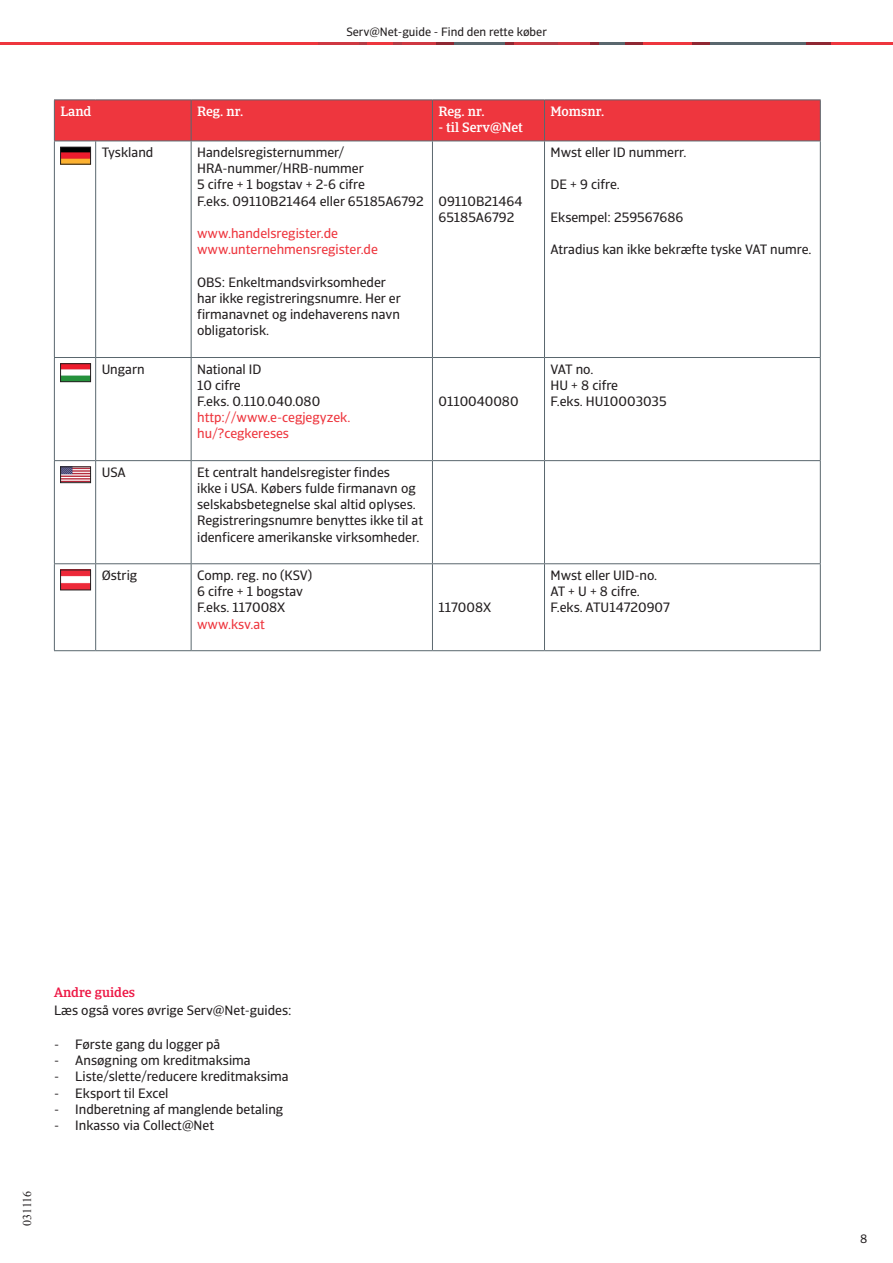
<style>
.page{position:relative;width:893px;height:1263px;background:#fff}
.page>*{position:absolute;margin:0;border:0;box-sizing:border-box;transform-origin:0 0}
.Brødtekst{font:13.5px/16.2px "Catalana Sans";color:#231f20}
.t1{font:13.5px/16.2px "Catalana Sans";color:#ee363e}
.t2{font:500 13.5px "Catalana";color:#fff}
.Brødtekst-2{font:500 13.5px "Catalana";color:#ed1845}
.t3{font:12.15px "Catalana Sans";color:#231f20}
.t4{font:12px "Catalana Sans";color:#231f20}
.t5{font:12px "Times New Roman";color:#231f20}
</style>
<div class="page">
<hr style="left:0;top:43px;width:318px;height:2px;background:#ee363e">
<svg style="left:359px;top:43px;width:8px;height:2px"></svg>
<hr style="left:367px;top:43px;width:26px;height:2px;background:#ee363e">
<hr style="left:642px;top:43px;width:51px;height:2px;background:#ee363e">
<hr style="left:831px;top:43px;width:62px;height:2px;background:#ee363e">
<hr style="left:318px;top:43px;width:41px;height:2px;background:#cf3842">
<hr style="left:402px;top:43px;width:34px;height:2px;background:#cf3842">
<hr style="left:514px;top:43px;width:26px;height:2px;background:#cf3842">
<hr style="left:557px;top:43px;width:33px;height:2px;background:#cf3842">
<svg style="left:436px;top:43px;width:18px;height:2px"></svg>
<svg style="left:540px;top:43px;width:17px;height:2px"></svg>
<svg style="left:625px;top:43px;width:17px;height:2px"></svg>
<hr style="left:805px;top:43px;width:26px;height:2px;background:#8f2733">
<svg style="left:693px;top:43px;width:17px;height:2px"></svg>
<svg style="left:393px;top:43px;width:9px;height:2px"></svg>
<hr style="left:454px;top:43px;width:52px;height:2px;background:#5a676e">
<hr style="left:710px;top:43px;width:95px;height:2px;background:#5a676e">
<svg style="left:506px;top:43px;width:8px;height:2px"></svg>
<hr style="left:599px;top:43px;width:26px;height:2px;background:#5a676e">
<svg style="left:590px;top:43px;width:9px;height:2px"></svg>
<div style="left:55px;top:100px;width:765px;height:41px;background:#ee363e"></div>
<hr style="left:54px;top:141px;width:1px;height:216px;background:#5a676e">
<hr style="left:95px;top:141px;width:1px;height:216px;background:#5a676e">
<hr style="left:191px;top:141px;width:1px;height:216px;background:#5a676e">
<hr style="left:432px;top:141px;width:1px;height:216px;background:#5a676e">
<hr style="left:544px;top:141px;width:1px;height:216px;background:#5a676e">
<hr style="left:820px;top:141px;width:1px;height:216px;background:#5a676e">
<hr style="left:54px;top:357px;width:42px;height:1px;background:#5a676e">
<hr style="left:54px;top:358px;width:1px;height:102px;background:#5a676e">
<hr style="left:96px;top:357px;width:95px;height:1px;background:#5a676e">
<hr style="left:95px;top:358px;width:1px;height:102px;background:#5a676e">
<hr style="left:191px;top:357px;width:241px;height:1px;background:#5a676e">
<hr style="left:191px;top:358px;width:1px;height:102px;background:#5a676e">
<hr style="left:432px;top:357px;width:112px;height:1px;background:#5a676e">
<hr style="left:432px;top:358px;width:1px;height:102px;background:#5a676e">
<hr style="left:544px;top:357px;width:277px;height:1px;background:#5a676e">
<hr style="left:544px;top:358px;width:1px;height:102px;background:#5a676e">
<hr style="left:820px;top:358px;width:1px;height:102px;background:#5a676e">
<hr style="left:54px;top:460px;width:42px;height:1px;background:#5a676e">
<hr style="left:54px;top:461px;width:1px;height:102px;background:#5a676e">
<hr style="left:96px;top:460px;width:95px;height:1px;background:#5a676e">
<hr style="left:95px;top:461px;width:1px;height:102px;background:#5a676e">
<hr style="left:191px;top:460px;width:241px;height:1px;background:#5a676e">
<hr style="left:191px;top:461px;width:1px;height:102px;background:#5a676e">
<hr style="left:432px;top:460px;width:112px;height:1px;background:#5a676e">
<hr style="left:432px;top:461px;width:1px;height:102px;background:#5a676e">
<hr style="left:544px;top:460px;width:277px;height:1px;background:#5a676e">
<hr style="left:544px;top:461px;width:1px;height:102px;background:#5a676e">
<hr style="left:820px;top:461px;width:1px;height:102px;background:#5a676e">
<hr style="left:54px;top:563px;width:42px;height:1px;background:#5a676e">
<hr style="left:54px;top:564px;width:1px;height:86px;background:#5a676e">
<hr style="left:96px;top:563px;width:95px;height:1px;background:#5a676e">
<hr style="left:95px;top:564px;width:1px;height:86px;background:#5a676e">
<hr style="left:191px;top:563px;width:241px;height:1px;background:#5a676e">
<hr style="left:191px;top:564px;width:1px;height:86px;background:#5a676e">
<hr style="left:432px;top:563px;width:112px;height:1px;background:#5a676e">
<hr style="left:432px;top:564px;width:1px;height:86px;background:#5a676e">
<hr style="left:544px;top:563px;width:277px;height:1px;background:#5a676e">
<hr style="left:544px;top:564px;width:1px;height:86px;background:#5a676e">
<hr style="left:820px;top:564px;width:1px;height:86px;background:#5a676e">
<hr style="left:54px;top:650px;width:42px;height:1px;background:#5a676e">
<hr style="left:96px;top:650px;width:95px;height:1px;background:#5a676e">
<hr style="left:191px;top:650px;width:241px;height:1px;background:#5a676e">
<hr style="left:432px;top:650px;width:112px;height:1px;background:#5a676e">
<hr style="left:544px;top:650px;width:277px;height:1px;background:#5a676e">
<hr style="left:54px;top:99px;width:42px;height:1px;background:#5a676e">
<hr style="left:54px;top:100px;width:1px;height:41px;background:#5a676e">
<hr style="left:96px;top:99px;width:95px;height:1px;background:#5a676e">
<hr style="left:191px;top:99px;width:241px;height:1px;background:#5a676e">
<hr style="left:191px;top:100px;width:1px;height:41px;background:#5a676e">
<hr style="left:432px;top:99px;width:112px;height:1px;background:#5a676e">
<hr style="left:432px;top:100px;width:1px;height:41px;background:#5a676e">
<hr style="left:544px;top:99px;width:277px;height:1px;background:#5a676e">
<hr style="left:544px;top:100px;width:1px;height:41px;background:#5a676e">
<hr style="left:820px;top:100px;width:1px;height:41px;background:#5a676e">
<hr style="left:54px;top:141px;width:42px;height:1px;background:#5a676e">
<hr style="left:96px;top:141px;width:95px;height:1px;background:#5a676e">
<hr style="left:191px;top:141px;width:241px;height:1px;background:#5a676e">
<hr style="left:432px;top:141px;width:112px;height:1px;background:#5a676e">
<hr style="left:544px;top:141px;width:277px;height:1px;background:#5a676e">
<img style="left:62px;top:149px;width:27px;height:13px">
<div style="left:60px;top:147px;width:31px;height:17px;border:1px solid #231f20"></div>
<img style="left:62px;top:365px;width:27px;height:15px">
<div style="left:60px;top:363px;width:31px;height:19px;border:1px solid #231f20"></div>
<img style="left:62px;top:469px;width:27px;height:12px">
<div style="left:60px;top:467px;width:31px;height:16px;border:1px solid #231f20"></div>
<img style="left:62px;top:572px;width:27px;height:16px">
<div style="left:60px;top:570px;width:31px;height:20px;border:1px solid #231f20"></div>
<p class="t4" style="left:346px;top:24px;width:202px">Serv@Net-guide - Find den rette køber</p>
<p class="t2" style="left:60px;top:103px;width:33px">Land</p>
<p class="t2" style="left:197px;top:103px;width:48px">Reg. nr.</p>
<p class="t2" style="left:438px;top:103px;width:48px">Reg. nr.</p>
<p class="t2" style="left:438px;top:119px;width:86px">- til Serv@Net</p>
<p class="Brødtekst" style="left:102px;top:144px;width:53px">Tyskland</p>
<p class="Brødtekst" style="left:197px;top:144px;width:149px">Handelsregisternummer/</p>
<p class="Brødtekst" style="left:197px;top:161px;width:168px">HRA-nummer/HRB-nummer</p>
<p class="Brødtekst" style="left:197px;top:177px;width:169px">5 cifre + 1 bogstav + 2-6 cifre</p>
<p class="Brødtekst" style="left:197px;top:193px;width:228px">F.eks. 09110B21464 eller 65185A6792</p>
<p class="t1" style="left:197px;top:225px;width:142px">www.handelsregister.de</p>
<p class="t1" style="left:197px;top:242px;width:182px">www.unternehmensregister.de</p>
<p class="Brødtekst" style="left:197px;top:274px;width:205px">OBS: Enkeltmandsvirksomheder har ikke registreringsnumre. Her er firmanavnet og indehaverens navn obligatorisk.</p>
<p class="Brødtekst" style="left:102px;top:361px;width:44px">Ungarn</p>
<p class="Brødtekst" style="left:197px;top:361px;width:66px">National ID</p>
<p class="Brødtekst" style="left:197px;top:377px;width:45px">10 cifre</p>
<p class="Brødtekst" style="left:197px;top:393px;width:125px">F.eks. 0.110.040.080</p>
<p class="t1" style="left:197px;top:410px;width:155px">http://www.e-cegjegyzek. hu/?cegkereses</p>
<p class="Brødtekst" style="left:102px;top:464px;width:26px">USA</p>
<p class="Brødtekst" style="left:197px;top:464px;width:228px">Et centralt handelsregister findes<br>ikke i USA. Købers fulde firmanavn og selskabsbetegnelse skal altid oplyses.<br>Registreringsnumre benyttes ikke til at idenficere amerikanske virksomheder.</p>
<p class="Brødtekst" style="left:102px;top:567px;width:37px">Østrig</p>
<p class="Brødtekst" style="left:197px;top:567px;width:117px">Comp. reg. no (KSV)</p>
<p class="Brødtekst" style="left:197px;top:583px;width:107px">6 cifre + 1 bogstav</p>
<p class="Brødtekst" style="left:197px;top:600px;width:90px">F.eks. 117008X</p>
<p class="t1" style="left:197px;top:616px;width:69px">www.ksv.at</p>
<p class="Brødtekst" style="left:438px;top:193px;width:86px">09110B21464</p>
<p class="Brødtekst" style="left:438px;top:209px;width:77px">65185A6792</p>
<p class="Brødtekst" style="left:438px;top:393px;width:82px">0110040080</p>
<p class="Brødtekst" style="left:438px;top:600px;width:54px">117008X</p>
<p class="t2" style="left:550px;top:103px;width:55px">Momsnr.</p>
<p class="Brødtekst" style="left:550px;top:144px;width:137px">Mwst eller ID nummerr.</p>
<p class="Brødtekst" style="left:550px;top:177px;width:71px">DE + 9 cifre.</p>
<p class="Brødtekst" style="left:550px;top:209px;width:134px">Eksempel: 259567686</p>
<p class="Brødtekst" style="left:550px;top:242px;width:263px">Atradius kan ikke bekræfte tyske VAT numre.</p>
<p class="Brødtekst" style="left:550px;top:361px;width:44px">VAT no.</p>
<p class="Brødtekst" style="left:550px;top:377px;width:69px">HU + 8 cifre</p>
<p class="Brødtekst" style="left:550px;top:393px;width:118px">F.eks. HU10003035</p>
<p class="Brødtekst" style="left:550px;top:567px;width:108px">Mwst eller UID-no.</p>
<p class="Brødtekst" style="left:550px;top:583px;width:91px">AT + U + 8 cifre.</p>
<p class="Brødtekst" style="left:550px;top:600px;width:121px">F.eks. ATU14720907</p>
<p class="Brødtekst-2" style="left:54px;top:984px;width:83px">Andre guides</p>
<p class="Brødtekst" style="left:54px;top:1002px;width:239px">Læs også vores øvrige Serv@Net-guides:</p>
<p class="Brødtekst" style="left:54px;top:1036px;width:168px">- Første gang du logger på</p>
<p class="Brødtekst" style="left:54px;top:1052px;width:198px">- Ansøgning om kreditmaksima</p>
<p class="Brødtekst" style="left:54px;top:1069px;width:236px">- Liste/slette/reducere kreditmaksima</p>
<p class="Brødtekst" style="left:54px;top:1085px;width:116px">- Eksport til Excel</p>
<p class="Brødtekst" style="left:54px;top:1101px;width:231px">- Indberetning af manglende betaling</p>
<p class="Brødtekst" style="left:54px;top:1117px;width:162px">- Inkasso via Collect@Net</p>
<p class="t5" style="left:19px;top:1226px;width:37px;rotate:-90deg">031116</p>
<p class="t3" style="left:860px;top:1231px;width:9px">8</p>
</div>
